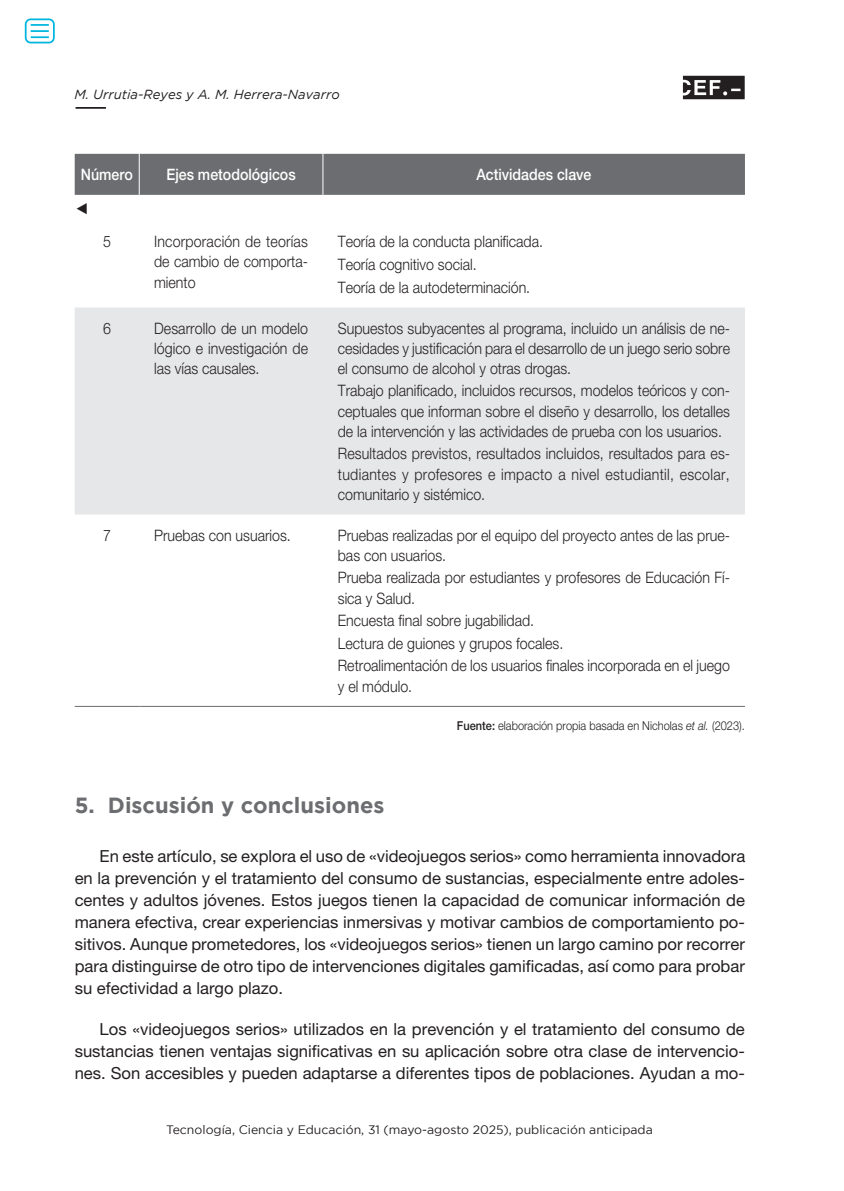
<style>
.page{position:relative;width:844px;height:1191px;background:#fff}
.page>*{position:absolute;margin:0;border:0;box-sizing:border-box;transform-origin:0 0}
.epígrafe_1__rtye{font:700 21.88px "Gotham";color:#6c6d70}
.texto_normal{font:16.62px/21.9px "Helvetica Neue LT Std";color:#231f20;text-align:justify}
.Tablas_y_gráficos{font:300 15.75px/20.1px "Helvetica Neue LT Std";color:#231f20;text-align:justify;scale:.9 1}
.Cabeceras_tablas_y_g{font:500 15.75px "Helvetica Neue LT Std";color:#fff;scale:.9 1}
.Tablas_y_gráficos-2{font:15.75px "Arial";color:#231f20;scale:.9 1}
.t1{font:italic 13.12px "Gotham";color:#231f20}
.t2{font:12.25px "Gotham";color:#231f20}
.Fuente_tablas_y_graf{font:300 12.25px "Helvetica Neue LT Std";color:#231f20;scale:.9 1}
.s1{font-weight:500}
.s2{font-style:italic}
.s3{font-style:inherit}
</style>
<div class="page">
<svg style="left:682px;top:76px;width:62px;height:23px"></svg>
<hr style="left:76px;top:107px;width:30px;height:2px;background:#231f20">
<div style="left:75px;top:154px;width:669px;height:41px;background:#6c6d70"></div>
<div style="left:75px;top:307px;width:669px;height:207px;background:#e6e7e9"></div>
<hr style="left:75px;top:706px;width:64px;height:1px;background:#6c6d70">
<hr style="left:139px;top:706px;width:184px;height:1px;background:#6c6d70">
<hr style="left:323px;top:706px;width:421px;height:1px;background:#6c6d70">
<hr style="left:139px;top:154px;width:1px;height:41px;background:#fff">
<hr style="left:322px;top:154px;width:1px;height:41px;background:#fff">
<div style="left:25px;top:18px;width:30px;height:25px;border:2px solid #00b6de;border-radius:5px"></div>
<svg style="left:31px;top:24px;width:18px;height:14px"></svg>
<p class="t1" style="left:74px;top:87px;width:267px">M. Urrutia-Reyes y A. M. Herrera-Navarro</p>
<p class="Cabeceras_tablas_y_g" style="left:81px;top:165px;width:59px">Número</p>
<p class="Cabeceras_tablas_y_g" style="left:166px;top:165px;width:145px">Ejes metodológicos</p>
<p class="Cabeceras_tablas_y_g" style="left:476px;top:165px;width:129px">Actividades clave</p>
<p class="Tablas_y_gráficos-2" style="left:75px;top:197px;width:17px">◄</p>
<p class="Tablas_y_gráficos" style="left:103px;top:231px;width:10px">5</p>
<p class="Tablas_y_gráficos" style="left:154px;top:231px;width:172px">Incorporación de teorías de cambio de comporta&shy;miento</p>
<p class="Tablas_y_gráficos" style="left:338px;top:231px;width:229px">Teoría de la conducta planificada.</p>
<p class="Tablas_y_gráficos" style="left:338px;top:254px;width:156px">Teoría cognitivo social.</p>
<p class="Tablas_y_gráficos" style="left:338px;top:276px;width:215px">Teoría de la autodeterminación.</p>
<p class="Tablas_y_gráficos" style="left:103px;top:317px;width:10px">6</p>
<p class="Tablas_y_gráficos" style="left:154px;top:317px;width:172px">Desarrollo de un modelo lógico e investigación de las vías causales.</p>
<p class="Tablas_y_gráficos" style="left:338px;top:317px;width:437px">Supuestos subyacentes al programa, incluido un análisis de ne&shy;cesidades y justificación para el desarrollo de un juego serio sobre el consumo de alcohol y otras drogas.</p>
<p class="Tablas_y_gráficos" style="left:338px;top:380px;width:437px">Trabajo planificado, incluidos recursos, modelos teóricos y con&shy;ceptuales que informan sobre el diseño y desarrollo, los detalles de la intervención y las actividades de prueba con los usuarios.</p>
<p class="Tablas_y_gráficos" style="left:338px;top:443px;width:437px">Resultados previstos, resultados incluidos, resultados para es&shy;tudiantes y profesores e impacto a nivel estudiantil, escolar, comunitario y sistémico.</p>
<p class="Tablas_y_gráficos" style="left:103px;top:524px;width:10px">7</p>
<p class="Tablas_y_gráficos" style="left:154px;top:524px;width:153px">Pruebas con usuarios.</p>
<p class="Tablas_y_gráficos" style="left:338px;top:524px;width:437px">Pruebas realizadas por el equipo del proyecto antes de las prue&shy;bas con usuarios.</p>
<p class="Tablas_y_gráficos" style="left:338px;top:567px;width:437px">Prueba realizada por estudiantes y profesores de Educación Fí&shy;sica y Salud.</p>
<p class="Tablas_y_gráficos" style="left:338px;top:610px;width:219px">Encuesta final sobre jugabilidad.</p>
<p class="Tablas_y_gráficos" style="left:338px;top:633px;width:252px">Lectura de guiones y grupos focales.</p>
<p class="Tablas_y_gráficos" style="left:338px;top:655px;width:437px">Retroalimentación de los usuarios finales incorporada en el juego y el módulo.</p>
<p class="Fuente_tablas_y_graf" style="left:457px;top:718px;width:321px"><span class="s1">Fuente:</span> elaboración propia basada en Nicholas <span class="s2">et al.</span> (2023).</p>
<p class="epígrafe_1__rtye" style="left:75px;top:793px;width:311px"><span class="s3">5.</span> Discusión y conclusiones</p>
<p class="texto_normal" style="left:75px;top:845px;width:672px;text-indent:25px">En este artículo, se explora el uso de «videojuegos serios» como herramienta innovadora en la prevención y el tratamiento del consumo de sustancias, especialmente entre adoles&shy;centes y adultos jóvenes. Estos juegos tienen la capacidad de comunicar información de manera efectiva, crear experiencias inmersivas y motivar cambios de comportamiento po&shy;sitivos. Aunque prometedores, los «videojuegos serios» tienen un largo camino por recorrer para distinguirse de otro tipo de intervenciones digitales gamificadas, así como para probar su efectividad a largo plazo.</p>
<p class="texto_normal" style="left:75px;top:1018px;width:671px;text-indent:25px">Los «videojuegos serios» utilizados en la prevención y el tratamiento del consumo de sustancias tienen ventajas significativas en su aplicación sobre otra clase de intervencio&shy;nes. Son accesibles y pueden adaptarse a diferentes tipos de poblaciones. Ayudan a mo-</p>
<p class="t2" style="left:166px;top:1123px;width:488px">Tecnología, Ciencia y Educación, 31 (mayo-agosto 2025), publicación anticipada</p>
</div>
